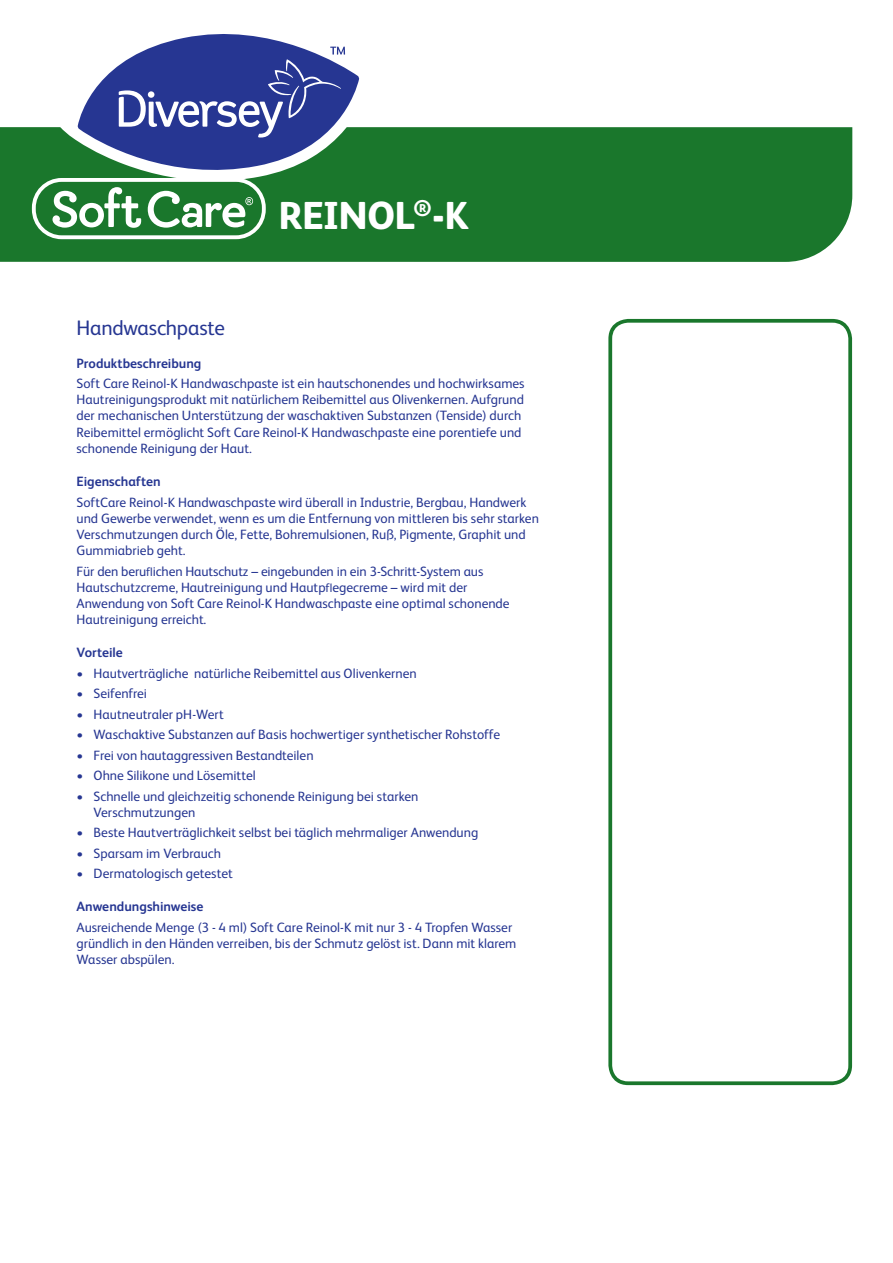
<style>
.page{position:relative;width:893px;height:1263px;background:#fff}
.page>*{position:absolute;margin:0;border:0;box-sizing:border-box;transform-origin:0 0}
.t1{font:800 39px "FS Albert Pro";letter-spacing:-.02em;color:#fff}
.t2{font:21px "FS Albert Pro";letter-spacing:-.01em;color:#263692}
.t3{font:13.5px/16.2px "FS Albert Pro";color:#263692}
.t4{font:700 13.5px "FS Albert Pro";color:#263692}
.s1{font-size:12px}
</style>
<div class="page">
<div style="left:0;top:127px;width:852px;height:135px;background:#1a772c"></div>
<svg style="left:32px;top:178px;width:234px;height:61px"></svg>
<svg style="left:608px;top:319px;width:244px;height:766px"></svg>
<svg style="left:58px;top:78px;width:316px;height:103px"></svg>
<svg style="left:78px;top:34px;width:281px;height:148px"></svg>
<svg style="left:119px;top:47px;width:226px;height:91px;background:#4a58a4"></svg>
<h1 class="t1" style="left:279px;top:185px;width:192px">REINOL<sup>®</sup>-K</h1>
<h2 class="t2" style="left:77px;top:313px;width:150px">Handwaschpaste</h2>
<p class="t4" style="left:77px;top:353px;width:126px">Produktbeschreibung</p>
<p class="t3" style="left:77px;top:374px;width:450px">Soft Care Reinol-K Handwaschpaste ist ein hautschonendes und hochwirksames Hautreinigungsprodukt mit natürlichem Reibemittel aus Olivenkernen. Aufgrund der mechanischen Unterstützung der waschaktiven Substanzen (Tenside) durch Reibemittel ermöglicht Soft Care Reinol-K Handwaschpaste eine porentiefe und schonende Reinigung der Haut.</p>
<p class="t4" style="left:77px;top:472px;width:86px">Eigenschaften</p>
<p class="t3" style="left:77px;top:493px;width:464px">SoftCare Reinol-K Handwaschpaste wird überall in Industrie, Bergbau, Handwerk und Gewerbe verwendet, wenn es um die Entfernung von mittleren bis sehr starken Verschmutzungen durch Öle, Fette, Bohremulsionen, Ruß, Pigmente, Graphit und Gummiabrieb geht.</p>
<p class="t3" style="left:77px;top:562px;width:435px">Für den beru<span class="s1">fl</span>ichen Hautschutz – eingebunden in ein 3-Schritt-System aus Hautschutzcreme, Hautreinigung und Hautp<span class="s1">fl</span>egecreme – wird mit der Anwendung von Soft Care Reinol-K Handwaschpaste eine optimal schonende Hautreinigung erreicht.</p>
<p class="t4" style="left:77px;top:643px;width:48px">Vorteile</p>
<p class="t3" style="left:77px;top:664px;width:342px">• Hautverträgliche natürliche Reibemittel aus Olivenkernen</p>
<p class="t3" style="left:77px;top:685px;width:72px">• Seifenfrei</p>
<p class="t3" style="left:77px;top:705px;width:149px">• Hautneutraler pH-Wert</p>
<p class="t3" style="left:77px;top:725px;width:425px">• Waschaktive Substanzen auf Basis hochwertiger synthetischer Rohstoffe</p>
<p class="t3" style="left:77px;top:746px;width:239px">• Frei von hautaggressiven Bestandteilen</p>
<p class="t3" style="left:77px;top:766px;width:181px">• Ohne Silikone und Lösemittel</p>
<p class="t3" style="left:94px;top:787px;width:326px;text-indent:-17px">• Schnelle und gleichzeitig schonende Reinigung bei starken<br>Verschmutzungen</p>
<p class="t3" style="left:77px;top:823px;width:403px">• Beste Hautverträglichkeit selbst bei täglich mehrmaliger Anwendung</p>
<p class="t3" style="left:77px;top:844px;width:146px">• Sparsam im Verbrauch</p>
<p class="t3" style="left:77px;top:864px;width:158px">• Dermatologisch getestet</p>
<p class="t4" style="left:77px;top:897px;width:128px">Anwendungshinweise</p>
<p class="t3" style="left:77px;top:918px;width:441px">Ausreichende Menge (3 - 4 ml) Soft Care Reinol-K mit nur 3 - 4 Tropfen Wasser gründlich in den Händen verreiben, bis der Schmutz gelöst ist. Dann mit klarem<br>Wasser abspülen.</p>
</div>
